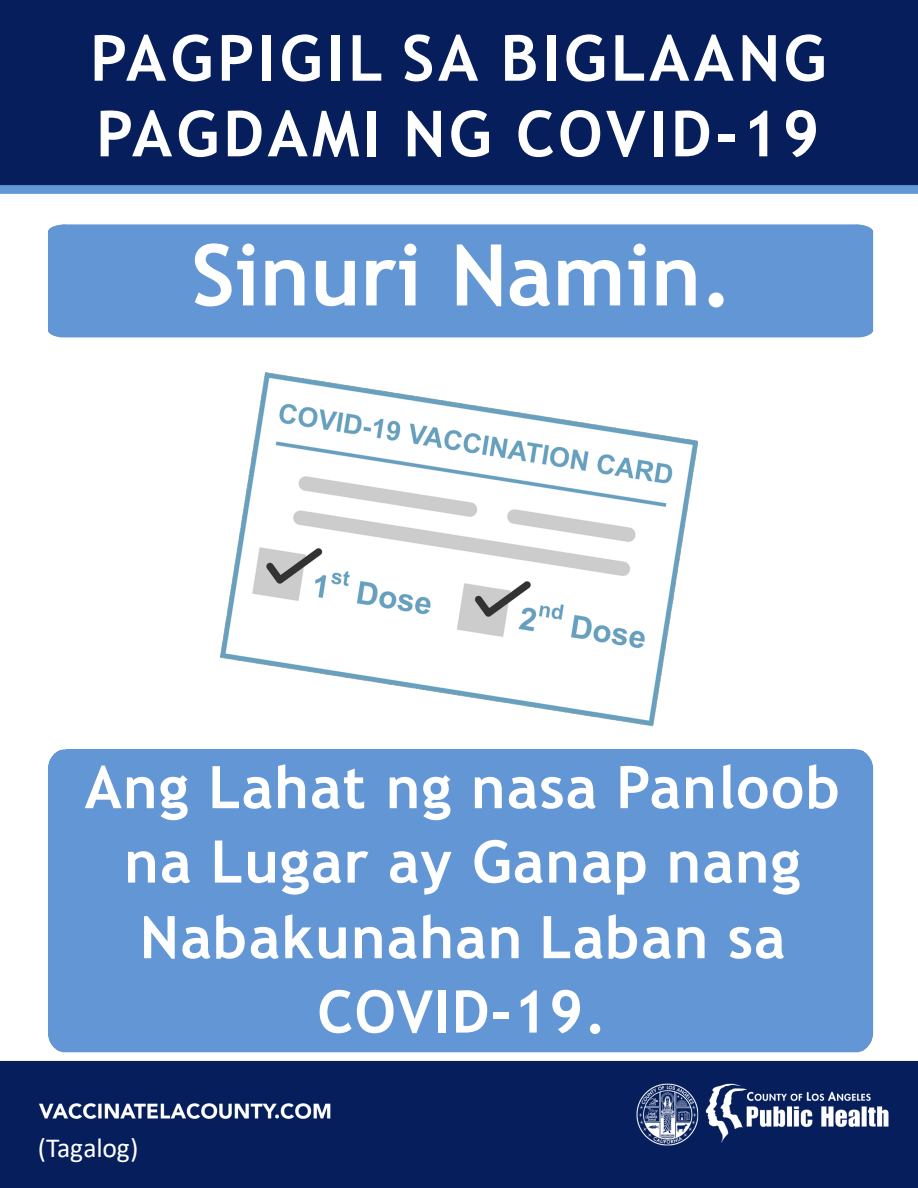
<style>
.page{position:relative;width:918px;height:1188px;background:#fff}
.page>*{position:absolute;margin:0;border:0;box-sizing:border-box;transform-origin:0 0}
.t1{font:700 85.2px "Trebuchet MS";color:#fff}
.t2{font:700 63.6px/75.6px "Trebuchet MS";letter-spacing:.06em;color:#fff}
.t3{font:700 58.8px/74.8px "Trebuchet MS";letter-spacing:.02em;color:#fff;text-align:center}
.t4{font:27.6px "Calibri";letter-spacing:-.005em;color:#fff}
</style>
<div class="page">
<img style="left:0;top:0;width:918px;height:1188px">
<p class="t2" style="left:90px;top:20px;width:738px">PAGPIGIL SA BIGLAANG<br>PAGDAMI NG COVID-19</p>
<h2 class="t1" style="left:191px;top:222px;width:543px">Sinuri Namin.</h2>
<p class="t3" style="left:85px;top:750px;width:757px">Ang Lahat ng nasa Panloob na Lugar ay Ganap nang<br>Nabakunahan Laban sa<br>COVID-19.</p>
<p class="t4" style="left:38px;top:1129px;width:102px">(Tagalog)</p>
</div>
